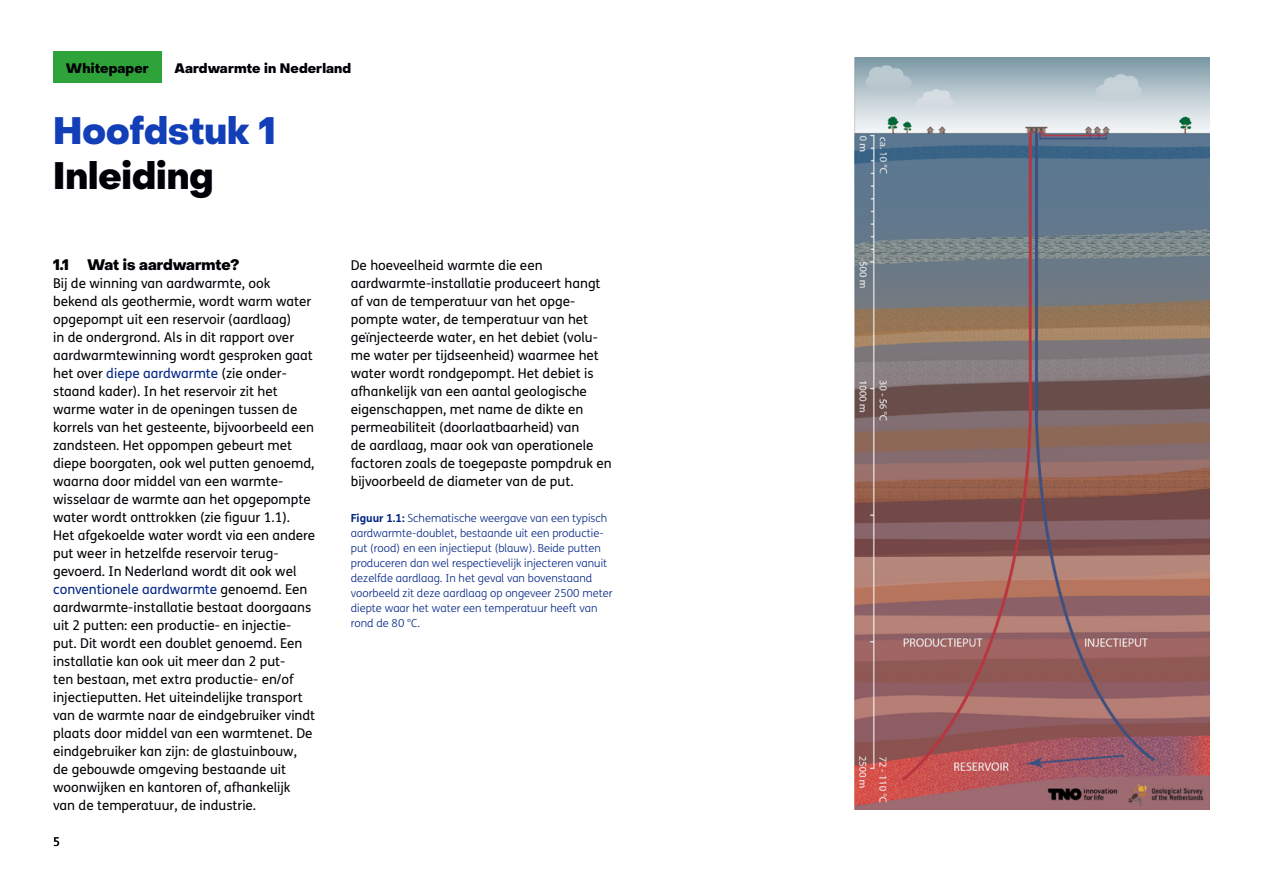
<style>
.page{position:relative;width:1263px;height:893px;background:#fff}
.page>*{position:absolute;margin:0;border:0;box-sizing:border-box;transform-origin:0 0}
.H1_Titel_pag_NR{font:800 37.5px/45px "PP Object Sans";color:#123eb7}
.H2_Kop_paragraaf_NR{font:800 15px "PP Object Sans";color:#000106}
.P_broodtekst{font:13.5px/18px "FS Me Pro";color:#000106}
.t1{font:800 13.5px "PP Object Sans";letter-spacing:.01em;color:#000106}
.t2{font:12px "FS Me Pro";color:#000}
.P_Figuur_bijschrijft{font:300 11.1px/15px "FS Me Pro";color:#002484}
.s1{color:#000106}
.s2{color:#002484}
.s3{font-weight:700}
</style>
<div class="page">
<div style="left:53px;top:51px;width:109px;height:31px;background:#2ea339"></div>
<img style="left:855px;top:58px;width:355px;height:752px">
<p class="t1" style="left:66px;top:60px;width:84px">Whitepaper</p>
<p class="t1" style="left:174px;top:60px;width:178px">Aardwarmte in Nederland</p>
<h1 class="H1_Titel_pag_NR" style="left:53px;top:109px;width:224px">Hoofdstuk 1<br><span class="s1">Inleiding</span></h1>
<h2 class="H2_Kop_paragraaf_NR" style="left:53px;top:256px;width:188px">1.1 Wat is aardwarmte?</h2>
<p class="P_broodtekst" style="left:53px;top:274px;width:264px">Bij de winning van aardwarmte, ook bekend als geothermie, wordt warm water opgepompt uit een reservoir (aardlaag)<br>in de ondergrond. Als in dit rapport over aardwarmtewinning wordt gesproken gaat het over <span class="s2">diepe aardwarmte</span> (zie onder&shy;staand kader). In het reservoir zit het warme water in de openingen tussen de korrels van het gesteente, bijvoorbeeld een zandsteen. Het oppompen gebeurt met diepe boorgaten, ook wel putten genoemd, waarna door middel van een warmte&shy;wisselaar de warmte aan het opgepompte water wordt onttrokken (zie figuur 1.1).<br>Het afgekoelde water wordt via een andere put weer in hetzelfde reservoir terug&shy;gevoerd. In Nederland wordt dit ook wel <span class="s2">conventionele aardwarmte</span> genoemd. Een aardwarmte-installatie bestaat doorgaans uit 2 putten: een productie- en injectie&shy;put. Dit wordt een doublet genoemd. Een installatie kan ook uit meer dan 2 put-<br>ten bestaan, met extra productie- en/of injectieputten. Het uiteindelijke transport van de warmte naar de eindgebruiker vindt plaats door middel van een warmtenet. De eindgebruiker kan zijn: de glastuinbouw, de gebouwde omgeving bestaande uit woonwijken en kantoren of, afhankelijk van de temperatuur, de industrie.</p>
<p class="t2" style="left:53px;top:834px;width:8px">5</p>
<p class="P_broodtekst" style="left:351px;top:256px;width:262px">De hoeveelheid warmte die een aardwarmte--installatie produceert hangt af van de temperatuur van het opge&shy;pompte water, de temperatuur van het geïnjecteerde water, en het debiet (volu&shy;me water per tijdseenheid) waarmee het water wordt rondgepompt. Het debiet is afhankelijk van een aantal geologische eigenschappen, met name de dikte en permeabiliteit (doorlaatbaarheid) van<br>de aardlaag, maar ook van operationele factoren zoals de toegepaste pompdruk en bijvoorbeeld de diameter van de put.</p>
<p class="P_Figuur_bijschrijft" style="left:351px;top:510px;width:263px"><span class="s3">Figuur 1.1:</span> Schematische weergave van een typisch aardwarmte-doublet, bestaande uit een productie&shy;put (rood) en een injectieput (blauw). Beide putten produceren dan wel respectievelijk injecteren vanuit dezelfde aardlaag. In het geval van bovenstaand voorbeeld zit deze aardlaag op ongeveer 2500 meter diepte waar het water een temperatuur heeft van rond de 80 °C.</p>
</div>
